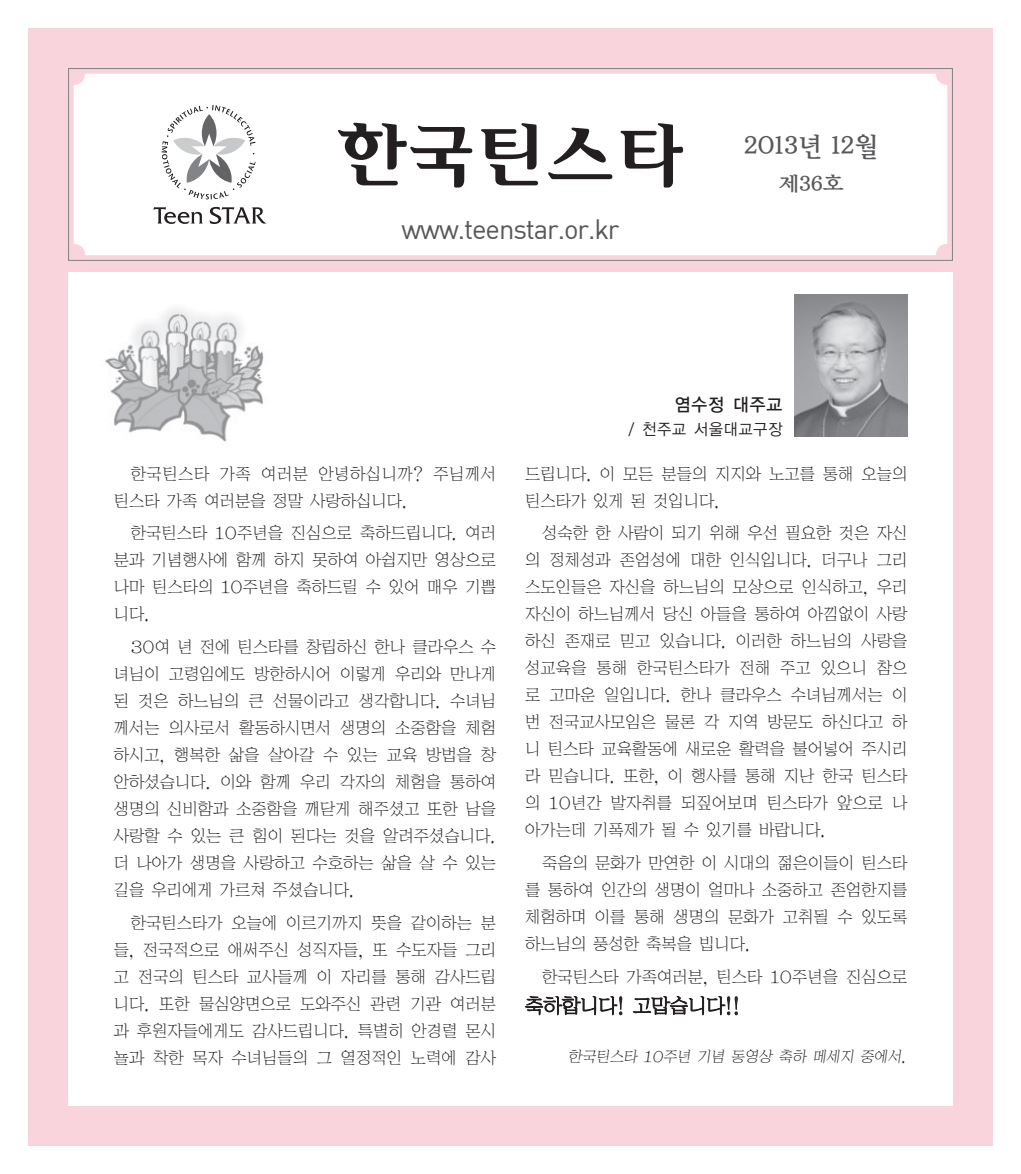
<style>
.page{position:relative;width:1021px;height:1174px;background:#fff}
.page>*{position:absolute;margin:0;border:0;box-sizing:border-box;transform-origin:0 0}
.t1{font:70px "YDI Iris M KS Cpc EUC H";letter-spacing:-.01em;color:#231f20}
.t2{font:27.4px "Dinreg";letter-spacing:-.04em;color:#57585a}
.t3{font:26px "YDVY Mj O Std 24";letter-spacing:-.025em;color:#57585a;scale:1.05 1}
.t4{font:22px "YDVY Mj O Std 24";color:#57585a;scale:1.05 1}
.t5{font:20px/27px "YDI Wri Sin";letter-spacing:-.03em;color:#231f20;text-align:justify;scale:.79 1}
.t6{font:20px/27px "YDI Wri Sin";color:#231f20;scale:.79 1}
.t7{font:18px "YDI Wri Sin";color:#231f20;scale:.79 1}
.t8{font:18px "YDIYGO130 KSCPC EUC H";letter-spacing:-.025em;color:#231f20;scale:.95 1}
.t9{font:16px "YDIYGO120 KSCPC EUC H";letter-spacing:-.025em;color:#231f20;scale:.95 1}
</style>
<div class="page">
<div style="left:28px;top:28px;width:964px;height:1117px;background:#fad4dd"></div>
<div style="left:68px;top:272px;width:884px;height:834px;background:#fff"></div>
<img style="left:105px;top:308px;width:159px;height:134px">
<div style="left:68px;top:68px;width:884px;height:193px;border:1px solid #808285"></div>
<div style="left:74px;top:74px;width:873px;height:181px;background:#fff;border-radius:11px"></div>
<svg style="left:153px;top:207px;width:50px;height:17px"></svg>
<svg style="left:209px;top:207px;width:57px;height:17px"></svg>
<svg style="left:162px;top:105px;width:93px;height:94px"></svg>
<svg style="left:525px;top:996px;width:97px;height:19px"></svg>
<svg style="left:632px;top:996px;width:106px;height:19px"></svg>
<img style="left:794px;top:295px;width:113px;height:142px">
<h1 class="t1" style="left:337px;top:120px;width:349px">한국틴스타</h1>
<h2 class="t2" style="left:401px;top:214px;width:219px">www.teenstar.or.kr</h2>
<h3 class="t3" style="left:743px;top:133px;width:130px">2013년 12월</h3>
<p class="t4" style="left:778px;top:173px;width:63px">제36호</p>
<p class="t6" style="left:113px;top:460px;width:486px;text-indent:17px">한국틴스타 가족 여러분 안녕하십니까? 주님께서 틴스타 가족 여러분을 정말 사랑하십니다.</p>
<p class="t5" style="left:113px;top:520px;width:486px;text-indent:17px">한국틴스타 10주년을 진심으로 축하드립니다. 여러 분과 기념행사에 함께 하지 못하여 아쉽지만 영상으로 나마 틴스타의 10주년을 축하드릴 수 있어 매우 기쁩 니다.</p>
<p class="t5" style="left:113px;top:633px;width:486px;text-indent:17px">30여 년 전에 틴스타를 창립하신 한나 클라우스 수 녀님이 고령임에도 방한하시어 이렇게 우리와 만나게 된 것은 하느님의 큰 선물이라고 생각합니다. 수녀님 께서는 의사로서 활동하시면서 생명의 소중함을 체험 하시고, 행복한 삶을 살아갈 수 있는 교육 방법을 창 안하셨습니다. 이와 함께 우리 각자의 체험을 통하여 생명의 신비함과 소중함을 깨닫게 해주셨고 또한 남을 사랑할 수 있는 큰 힘이 된다는 것을 알려주셨습니다. 더 나아가 생명을 사랑하고 수호하는 삶을 살 수 있는 길을 우리에게 가르쳐 주셨습니다.</p>
<p class="t5" style="left:113px;top:909px;width:486px;text-indent:17px">한국틴스타가 오늘에 이르기까지 뜻을 같이하는 분 들, 전국적으로 애써주신 성직자들, 또 수도자들 그리 고 전국의 틴스타 교사들께 이 자리를 통해 감사드립 니다. 또한 물심양면으로 도와주신 관련 기관 여러분 과 후원자들에게도 감사드립니다. 특별히 안경렬 몬시 뇰과 착한 목자 수녀님들의 그 열정적인 노력에 감사</p>
<p class="t8" style="left:674px;top:394px;width:116px">염수정 대주교</p>
<p class="t9" style="left:627px;top:421px;width:165px">/ 천주교 서울대교구장</p>
<p class="t5" style="left:524px;top:460px;width:486px">드립니다. 이 모든 분들의 지지와 노고를 통해 오늘의 틴스타가 있게 된 것입니다.</p>
<p class="t5" style="left:524px;top:520px;width:486px;text-indent:17px">성숙한 한 사람이 되기 위해 우선 필요한 것은 자신 의 정체성과 존엄성에 대한 인식입니다. 더구나 그리 스도인들은 자신을 하느님의 모상으로 인식하고, 우리 자신이 하느님께서 당신 아들을 통하여 아낌없이 사랑 하신 존재로 믿고 있습니다. 이러한 하느님의 사랑을 성교육을 통해 한국틴스타가 전해 주고 있으니 참으 로 고마운 일입니다. 한나 클라우스 수녀님께서는 이 번 전국교사모임은 물론 각 지역 방문도 하신다고 하 니 틴스타 교육활동에 새로운 활력을 불어넣어 주시리 라 믿습니다. 또한, 이 행사를 통해 지난 한국 틴스타 의 10년간 발자취를 되짚어보며 틴스타가 앞으로 나 아가는데 기폭제가 될 수 있기를 바랍니다.</p>
<p class="t5" style="left:524px;top:849px;width:486px;text-indent:17px">죽음의 문화가 만연한 이 시대의 젊은이들이 틴스타 를 통하여 인간의 생명이 얼마나 소중하고 존엄한지를 체험하며 이를 통해 생명의 문화가 고취될 수 있도록 하느님의 풍성한 축복을 빕니다.</p>
<p class="t5" style="left:541px;top:963px;width:464px">한국틴스타 가족여러분, 틴스타 10주년을 진심으로</p>
<p class="t7" style="left:568px;top:1047px;width:433px">한국틴스타 10주년 기념 동영상 축하 메세지 중에서.</p>
</div>
